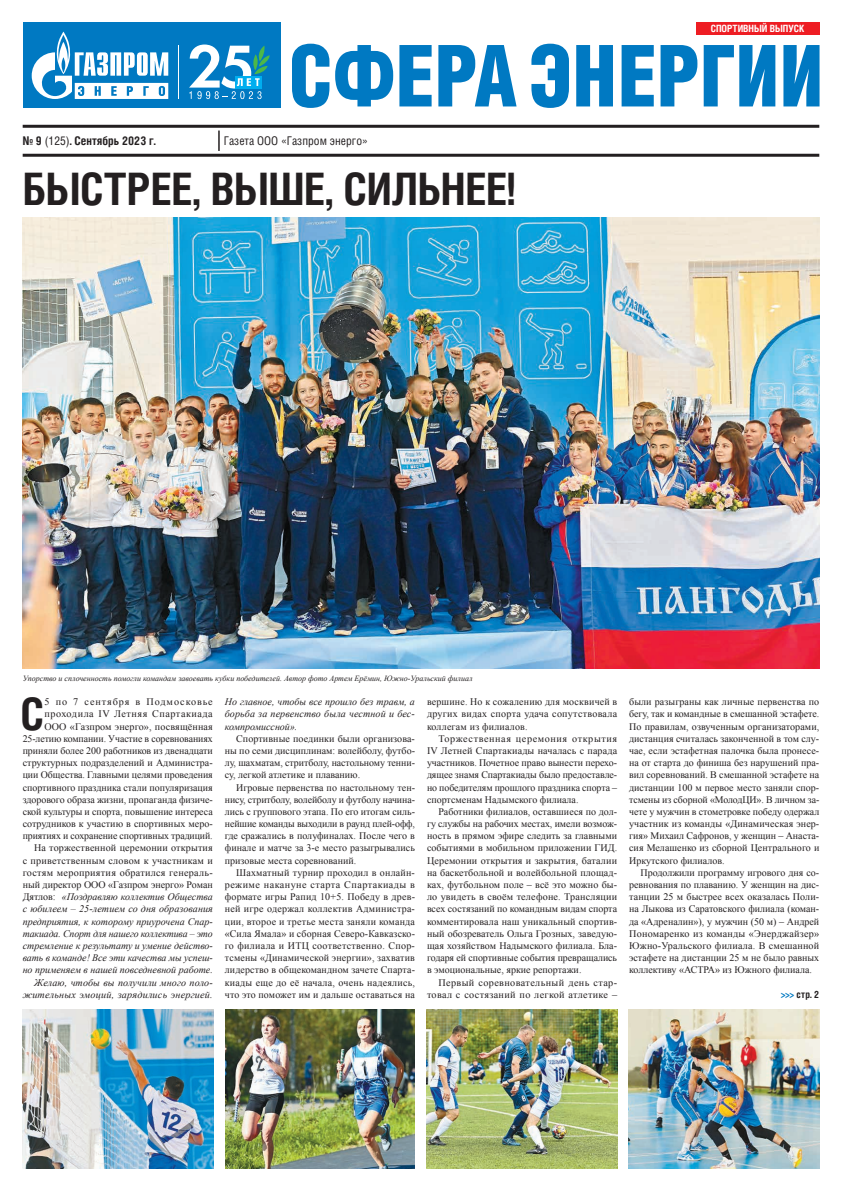
<style>
.page{position:relative;width:842px;height:1191px;background:#fff}
.page>*{position:absolute;margin:0;border:0;box-sizing:border-box;transform-origin:0 0}
.t1{font:700 44.8px "Helios Cond";letter-spacing:-.01em;color:#231f20}
.t2{font:12px "Helios Cond";color:#231f20}
.t3{font:700 12px "Helios Cond";color:#231f20}
.t4{font:10px/12.2px "Times New Roman";color:#231f20;text-align:justify}
.t5{font:italic 10px/12.2px "Times New Roman";letter-spacing:.01em;color:#231f20;text-align:justify}
.t6{font:10px/12.2px "Times New Roman";letter-spacing:.035em;color:#231f20;text-align:right}
.t7{font:700 10px "Helios Cond";color:#fff}
.t8{font:700 10px "Helios Cond";color:#231f20}
.t9{font:italic 8px "Times New Roman";color:#231f20}
.s1{font-weight:400}
.s2{font-style:italic}
.s3{color:#0079c2}
</style>
<div class="page">
<hr style="left:23px;top:125px;width:796px;height:3px;background:#231f20">
<hr style="left:23px;top:154px;width:796px;height:3px;background:#231f20">
<svg style="left:219px;top:131px;width:1px;height:20px"></svg>
<svg style="left:292px;top:44px;width:225px;height:64px"></svg>
<svg style="left:531px;top:44px;width:288px;height:64px"></svg>
<div style="left:23px;top:23px;width:258px;height:85px;background:#0079c2"></div>
<hr style="left:179px;top:46px;width:1px;height:53px;background:#fff">
<svg style="left:189px;top:45px;width:81px;height:54px"></svg>
<svg style="left:32px;top:32px;width:136px;height:67px"></svg>
<div style="left:696px;top:23px;width:123px;height:12px;background:#ee1d23"></div>
<img style="left:23px;top:218px;width:796px;height:450px">
<img style="left:23px;top:1009px;width:190px;height:159px">
<img style="left:225px;top:1009px;width:190px;height:159px">
<img style="left:427px;top:1009px;width:190px;height:159px">
<img style="left:629px;top:1009px;width:190px;height:159px">
<p class="t3" style="left:23px;top:133px;width:135px">№ 9 <span class="s1">(125)</span>. Сентябрь 2023 г.</p>
<p class="t2" style="left:224px;top:133px;width:145px">Газета ООО «Газпром энерго»</p>
<h1 class="t1" style="left:23px;top:163px;width:495px">БЫСТРЕЕ, ВЫШЕ, СИЛЬНЕЕ!</h1>
<p class="t7" style="left:711px;top:23px;width:95px">СПОРТИВНЫЙ ВЫПУСК</p>
<p class="t9" style="left:23px;top:672px;width:451px">Упорство и сплоченность помогли командам завоевать кубки победителей. Автор фото Артем Ерёмин, Южно-Уральский филиал</p>
<h1 class="t1" style="left:21px;top:687px;width:25px">С</h1>
<p class="t4" style="left:23px;top:695px;width:192px;text-align:right">5 по 7 сентября в Подмосковье проходила IV Летняя Спартакиада ООО «Газпром энерго», посвящённая 25-летию компании. Участие в соревнованиях приняли более 200 работников из двенадцати структурных подразделений и Администра&shy;ции Общества. Главными целями проведения спортивного праздника стали популяризация здорового образа жизни, пропаганда физиче&shy;ской культуры и спорта, повышение интереса сотрудников к участию в спортивных меро&shy;приятиях и сохранение спортивных традиций.<br>На торжественной церемонии открытия<br>с приветственным словом к участникам и гостям мероприятия обратился генераль&shy;ный директор ООО «Газпром энерго» Роман Дятлов: <span class="s2">«Поздравляю коллектив Общества с юбилеем – 25-летием со дня образования предприятия, к которому приурочена Спар&shy;такиада. Спорт для нашего коллектива – это стремление к результату и умение действо&shy;вать в команде! Все эти качества мы успеш&shy;но применяем в нашей повседневной работе.<br>Желаю, чтобы вы получили много поло&shy;жительных эмоций, зарядились энергией.</span></p>
<p class="t5" style="left:225px;top:695px;width:192px">Но главное, чтобы все прошло без травм, а борьба за первенство была честной и бес&shy;компромиссной».</p>
<p class="t4" style="left:225px;top:732px;width:192px;text-indent:11px">Спортивные поединки были организова&shy;ны по семи дисциплинам: волейболу, футбо&shy;лу, шахматам, стритболу, настольному тенни&shy;су, легкой атлетике и плаванию.</p>
<p class="t4" style="left:225px;top:781px;width:192px;text-indent:11px">Игровые первенства по настольному тен&shy;нису, стритболу, волейболу и футболу начина&shy;лись с группового этапа. По его итогам силь&shy;нейшие команды выходили в раунд плей-офф, где сражались в полуфиналах. После чего в финале и матче за 3-е место разыгрывались призовые места соревнований.</p>
<p class="t4" style="left:225px;top:866px;width:192px;text-indent:11px">Шахматный турнир проходил в онлайн&shy;режиме накануне старта Спартакиады в формате игры Рапид 10+5. Победу в древ&shy;ней игре одержал коллектив Администра&shy;ции, второе и третье места заняли команда «Сила Ямала» и сборная Северо-Кавказско&shy;го филиала и ИТЦ соответственно. Спор&shy;тсмены «Динамической энергии», захватив лидерство в общекомандном зачете Спарта&shy;киады еще до её начала, очень надеялись, что это поможет им и дальше оставаться на</p>
<p class="t4" style="left:427px;top:695px;width:192px">вершине. Но к сожалению для москвичей в других видах спорта удача сопутствовала коллегам из филиалов.</p>
<p class="t4" style="left:427px;top:732px;width:192px;text-indent:11px">Торжественная церемония открытия IV Летней Спартакиады началась с парада участников. Почетное право вынести перехо&shy;дящее знамя Спартакиады было предоставле&shy;но победителям прошлого праздника спорта – спортсменам Надымского филиала.</p>
<p class="t4" style="left:427px;top:805px;width:192px;text-indent:11px">Работники филиалов, оставшиеся по дол&shy;гу службы на рабочих местах, имели возмож&shy;ность в прямом эфире следить за главными событиями в мобильном приложении ГИД.<br>Церемонии открытия и закрытия, баталии на баскетбольной и волейбольной площад&shy;ках, футбольном поле – всё это можно бы&shy;ло увидеть в своём телефоне. Трансляции всех состязаний по командным видам спорта комментировала наш уникальный спортив&shy;ный обозреватель Ольга Грозных, заведую&shy;щая хозяйством Надымского филиала. Бла&shy;годаря ей спортивные события превращались в эмоциональные, яркие репортажи.</p>
<p class="t6" style="left:427px;top:976px;width:192px">Первый соревновательный день стар&shy;товал с состязаний по легкой атлетике –</p>
<p class="t4" style="left:629px;top:695px;width:192px">были разыграны как личные первенства по бегу, так и командные в смешанной эстафете.<br>По правилам, озвученным организаторами, дистанция считалась законченной в том слу&shy;чае, если эстафетная палочка была пронесе&shy;на от старта до финиша без нарушений пра&shy;вил соревнований. В смешанной эстафете на дистанции 100 м первое место заняли спор&shy;тсмены из сборной «МолодЦИ». В личном за&shy;чете у мужчин в стометровке победу одержал участник из команды «Динамическая энер&shy;гия» Михаил Сафронов, у женщин – Анаста&shy;сия Мелашенко из сборной Центрального и Иркутского филиалов.</p>
<p class="t4" style="left:629px;top:866px;width:192px;text-indent:11px">Продолжили программу игрового дня со&shy;ревнования по плаванию. У женщин на дис&shy;танции 25 м быстрее всех оказалась Поли&shy;на Лыкова из Саратовского филиала (коман&shy;да «Адреналин»), у мужчин (50 м) – Андрей Пономаренко из команды «Энерджайзер» Южно-Уральского филиала. В смешанной эстафете на дистанции 25 м не было равных коллективу «АСТРА» из Южного филиала.</p>
<p class="t8" style="left:781px;top:988px;width:40px"><span class="s3">&gt;&gt;&gt;</span> стр. 2</p>
</div>
